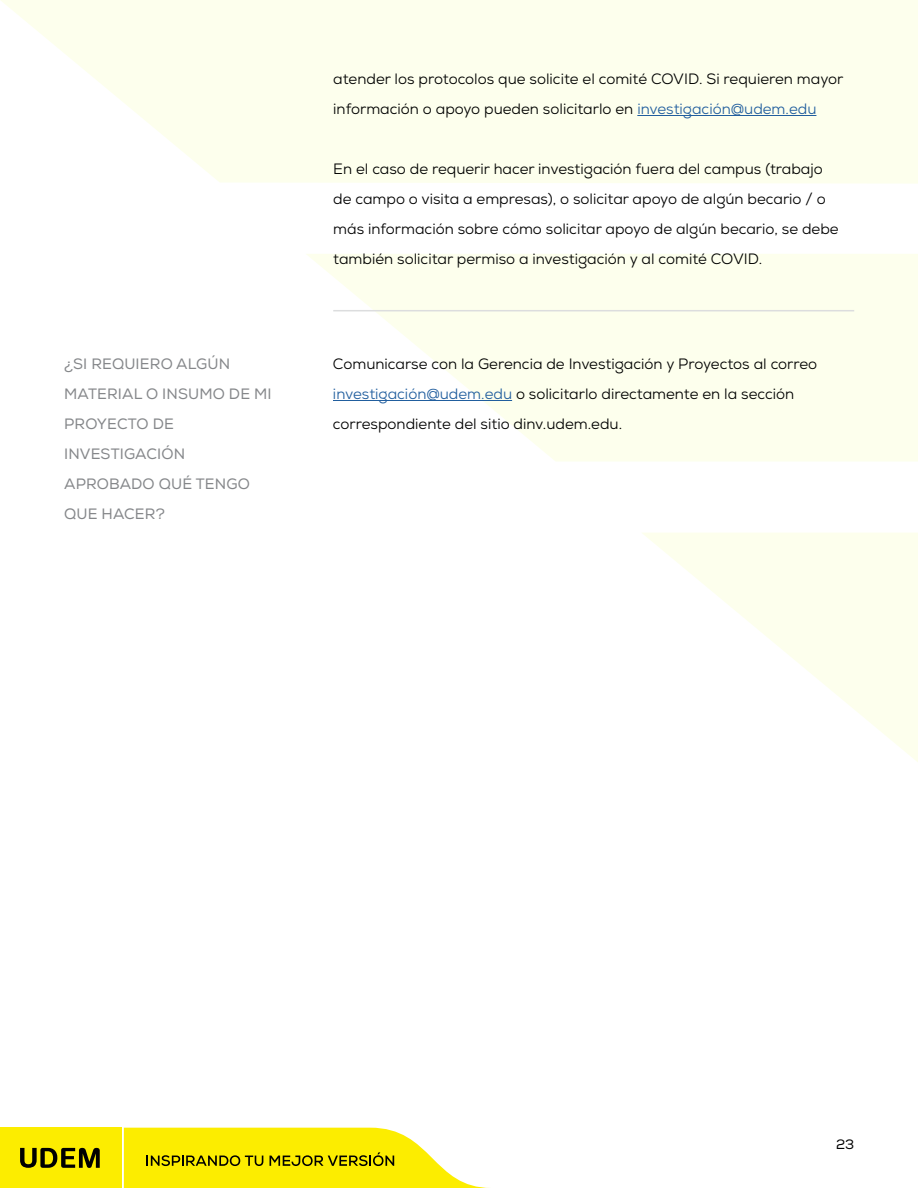
<style>
.page{position:relative;width:918px;height:1188px;background:#fff}
.page>*{position:absolute;margin:0;border:0;box-sizing:border-box;transform-origin:0 0}
.t1{font:15px/30px "Nexa";color:#000}
.t2{font:15px/30px "Nexa";letter-spacing:.01em;color:#85878a}
.t3{font:13.5px "Nexa";color:#000}
.s1{color:#215e9e}
</style>
<div class="page">
<svg style="left:642px;top:533px;width:276px;height:229px"></svg>
<svg style="left:306px;top:254px;width:612px;height:207px;fill:#fdffed"></svg>
<svg style="left:1px;top:0;width:917px;height:184px;background:#fdfeef"></svg>
<svg style="left:124px;top:1128px;width:366px;height:60px"></svg>
<div style="left:0;top:1127px;width:121px;height:61px;background:#fced00"></div>
<svg style="left:20px;top:1148px;width:80px;height:20px"></svg>
<hr style="left:333px;top:400px;width:179px;height:1px;background:#215e9e">
<hr style="left:637px;top:115px;width:179px;height:1px;background:#215e9e">
<hr style="left:333px;top:310px;width:521px;height:1px;background:#dcddde">
<p class="t1" style="left:333px;top:64px;width:512px">atender los protocolos que solicite el comité COVID. Si requieren mayor información o apoyo pueden solicitarlo en <span class="s1">investigación@udem.edu</span></p>
<p class="t1" style="left:333px;top:154px;width:507px">En el caso de requerir hacer investigación fuera del campus (trabajo de campo o visita a empresas), o solicitar apoyo de algún becario / o más información sobre cómo solicitar apoyo de algún becario, se debe también solicitar permiso a investigación y al comité COVID.</p>
<p class="t2" style="left:64px;top:349px;width:209px">¿SI REQUIERO ALGÚN<br>MATERIAL O INSUMO DE MI<br>PROYECTO DE<br>INVESTIGACIÓN<br>APROBADO QUÉ TENGO<br>QUE HACER?</p>
<p class="t1" style="left:333px;top:349px;width:486px">Comunicarse con la Gerencia de Investigación y Proyectos al correo <span class="s1">investigación@udem.edu</span> o solicitarlo directamente en la sección correspondiente del sitio dinv.udem.edu.</p>
<p class="t3" style="left:836px;top:1136px;width:20px">23</p>
</div>
